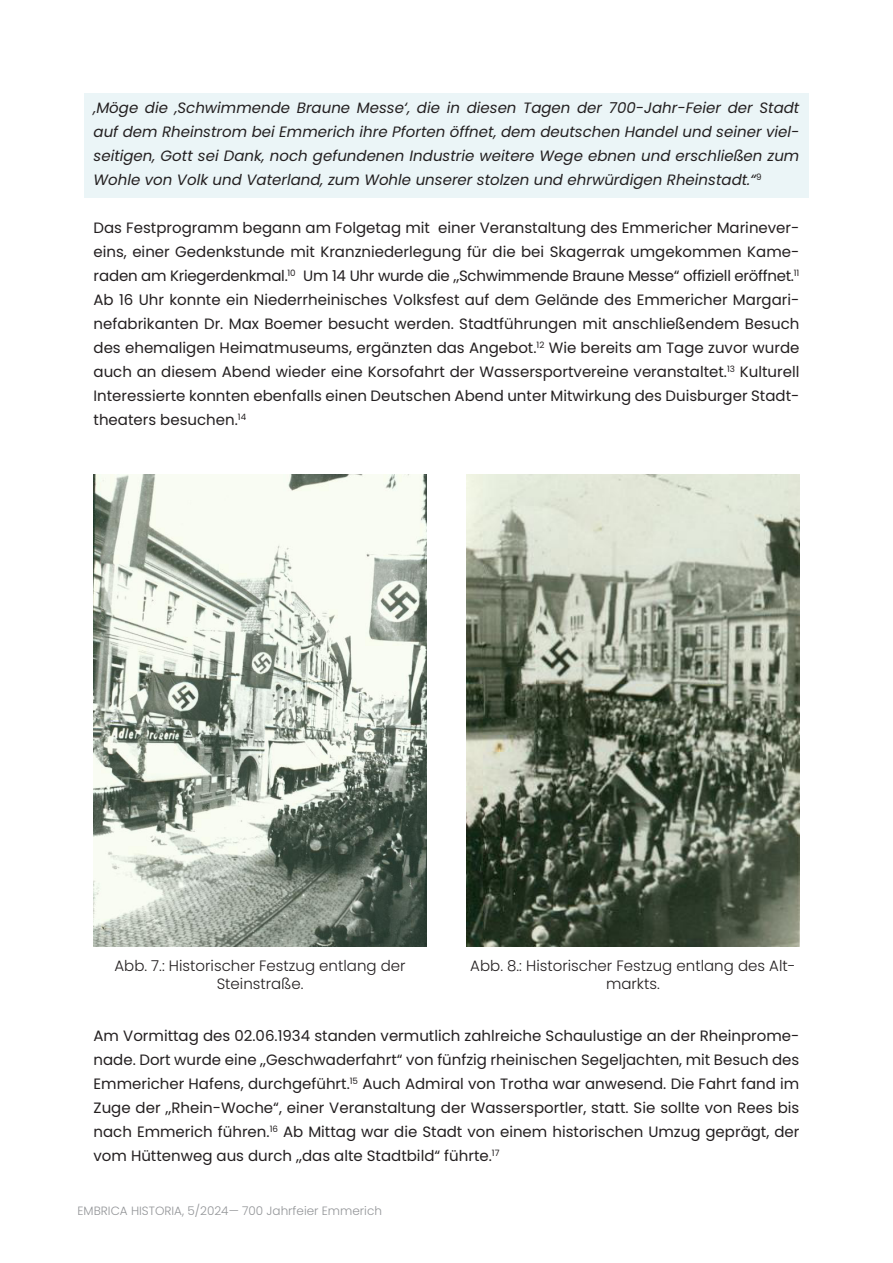
<style>
.page{position:relative;width:893px;height:1263px;background:#fff}
.page>*{position:absolute;margin:0;border:0;box-sizing:border-box;transform-origin:0 0}
.t1{font:15px/24px "Poppins";color:#231f20;text-align:justify}
.t2{font:italic 15px/24px "Poppins";color:#231f20;text-align:justify}
.t3{font:300 15px/18px "Poppins";color:#231f20;text-align:center}
.t4{font:300 12px "Poppins";color:#939598}
</style>
<div class="page">
<div style="left:84px;top:94px;width:725px;height:104px;background:#ebf5f7"></div>
<img style="left:94px;top:474px;width:333px;height:473px">
<img style="left:466px;top:474px;width:333px;height:472px">
<p class="t2" style="left:94px;top:96px;width:707px">„Möge die ‚Schwimmende Braune Messe‘, die in diesen Tagen der 700-Jahr-Feier der Stadt auf dem Rheinstrom bei Emmerich ihre Pforten öffnet, dem deutschen Handel und seiner viel&shy;seitigen, Gott sei Dank, noch gefundenen Industrie weitere Wege ebnen und erschließen zum Wohle von Volk und Vaterland, zum Wohle unserer stolzen und ehrwürdigen Rheinstadt.“<sup>9</sup></p>
<p class="t1" style="left:94px;top:216px;width:707px">Das Festprogramm begann am Folgetag mit einer Veranstaltung des Emmericher Marinever&shy;eins, einer Gedenkstunde mit Kranzniederlegung für die bei Skagerrak umgekommen Kame&shy;raden am Kriegerdenkmal.<sup>10</sup> Um 14 Uhr wurde die „Schwimmende Braune Messe“ offiziell eröffnet.<sup>11<br></sup>Ab 16 Uhr konnte ein Niederrheinisches Volksfest auf dem Gelände des Emmericher Margari&shy;nefabrikanten Dr. Max Boemer besucht werden. Stadtführungen mit anschließendem Besuch des ehemaligen Heimatmuseums, ergänzten das Angebot.<sup>12</sup> Wie bereits am Tage zuvor wurde auch an diesem Abend wieder eine Korsofahrt der Wassersportvereine veranstaltet.<sup>13</sup> Kulturell Interessierte konnten ebenfalls einen Deutschen Abend unter Mitwirkung des Duisburger Stadt&shy;theaters besuchen.<sup>14</sup></p>
<p class="t3" style="left:114px;top:957px;width:293px">Abb. 7.: Historischer Festzug entlang der<br>Steinstraße.</p>
<p class="t3" style="left:470px;top:957px;width:327px">Abb. 8.: Historischer Festzug entlang des Alt&shy;markts.</p>
<p class="t1" style="left:94px;top:1023px;width:707px">Am Vormittag des 02.06.1934 standen vermutlich zahlreiche Schaulustige an der Rheinprome&shy;nade. Dort wurde eine „Geschwaderfahrt“ von fünfzig rheinischen Segeljachten, mit Besuch des Emmericher Hafens, durchgeführt.<sup>15</sup> Auch Admiral von Trotha war anwesend. Die Fahrt fand im Zuge der „Rhein-Woche“, einer Veranstaltung der Wassersportler, statt. Sie sollte von Rees bis nach Emmerich führen.<sup>16</sup> Ab Mittag war die Stadt von einem historischen Umzug geprägt, der vom Hüttenweg aus durch „das alte Stadtbild“ führte.<sup>17</sup></p>
<p class="t4" style="left:78px;top:1203px;width:306px">EMBRICA HISTORIA, 5/2024— 700 Jahrfeier Emmerich</p>
</div>
